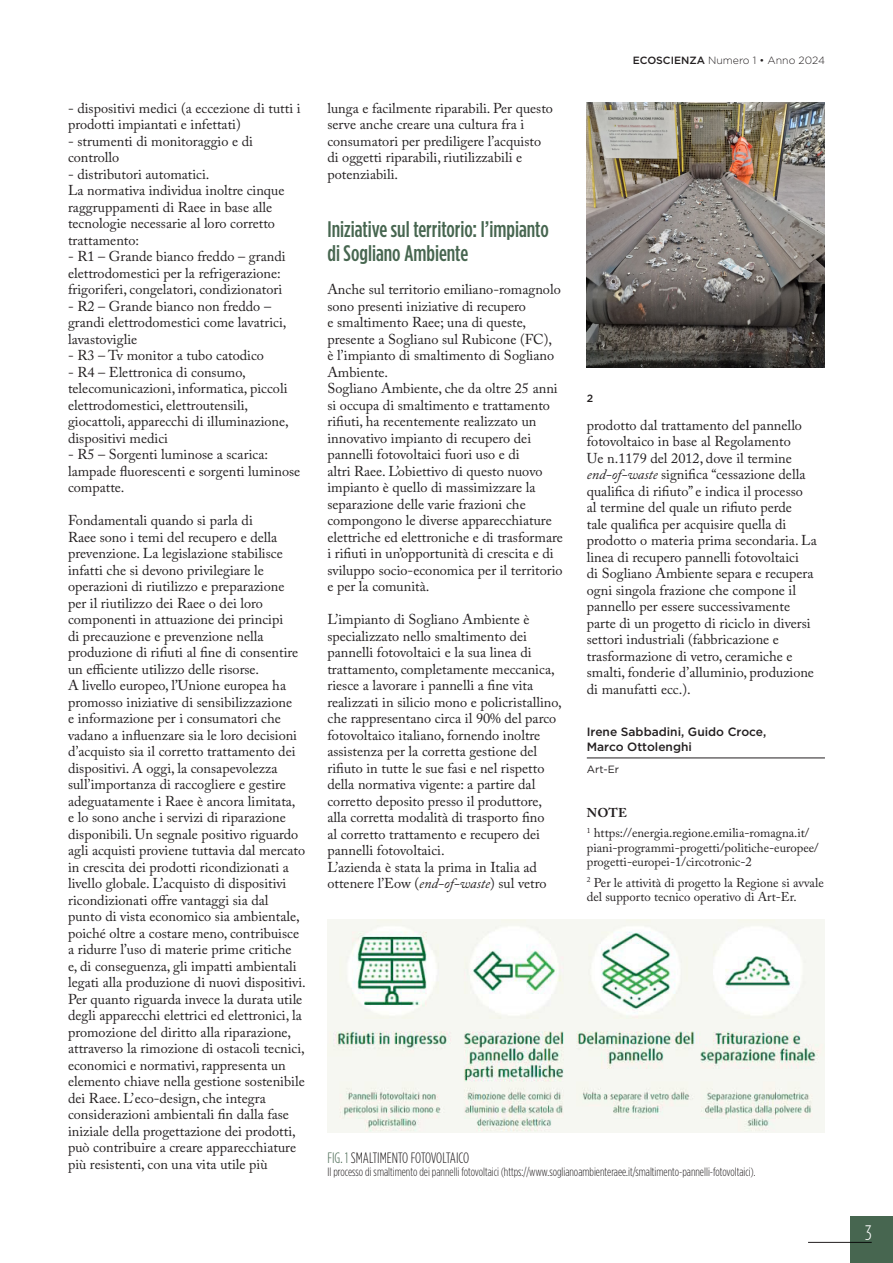
<style>
.page{position:relative;width:893px;height:1263px;background:#fff}
.page>*{position:absolute;margin:0;border:0;box-sizing:border-box;transform-origin:0 0}
.titolo_paragrafo{font:500 condensed 22.5px/24px "Gotham HTF";color:#476650}
.t1{font:300 condensed 21px "Gotham HTF";color:#fff}
.Grafico_Dida_-_Titolo_sotto{font:300 condensed 15px "Gotham HTF";color:#231f20}
.testo_principale{font:14.25px/16.5px "Adobe Caslon Pro";color:#231f20}
.Note_-_Testo{font:12.75px/14.2px "Adobe Caslon Pro";color:#231f20}
.Note_-_Scritta{font:700 12.75px "Adobe Caslon Pro";color:#231f20}
.Grafico_Dida_-_Testo{font:300 condensed 12px "Gotham HTF";color:#231f20}
.Autore{font:500 12px/15px "Gotham HTF";color:#231f20}
.Testatina_alta_ecoscienza_sx{font:300 10.5px "Gotham HTF";color:#231f20}
.Carica___Traduzione{font:10.5px "Gotham HTF";color:#231f20}
.Didascalie_piè_pagina___Numero_figura{font:500 10.5px "Gotham HTF";color:#231f20}
.s1{font-style:italic}
.s2{font-weight:500}
.s3{color:#476650}
</style>
<div class="page">
<div style="left:850px;top:1216px;width:43px;height:47px;background:#476650"></div>
<hr style="left:808px;top:1242px;width:64px;height:1px;background:#231f20">
<hr style="left:587px;top:758px;width:238px;height:1px;background:#231f20">
<img style="left:327px;top:920px;width:498px;height:213px">
<img style="left:587px;top:102px;width:238px;height:265px">
<p class="testo_principale" style="left:68px;top:99px;width:234px">- dispositivi medici (a eccezione di tutti i prodotti impiantati e infettati)</p>
<p class="testo_principale" style="left:68px;top:132px;width:187px">- strumenti di monitoraggio e di controllo</p>
<p class="testo_principale" style="left:68px;top:165px;width:143px">- distributori automatici.</p>
<p class="testo_principale" style="left:68px;top:182px;width:218px">La normativa individua inoltre cinque raggruppamenti di Raee in base alle tecnologie necessarie al loro corretto trattamento:</p>
<p class="testo_principale" style="left:68px;top:248px;width:219px">- R1 – Grande bianco freddo – grandi elettrodomestici per la refrigerazione: frigoriferi, congelatori, condizionatori</p>
<p class="testo_principale" style="left:68px;top:297px;width:220px">- R2 – Grande bianco non freddo – grandi elettrodomestici come lavatrici, lavastoviglie</p>
<p class="testo_principale" style="left:68px;top:347px;width:198px">- R3 – Tv monitor a tubo catodico</p>
<p class="testo_principale" style="left:68px;top:363px;width:222px">- R4 – Elettronica di consumo, telecomunicazioni, informatica, piccoli elettrodomestici, elettroutensili, giocattoli, apparecchi di illuminazione, dispositivi medici</p>
<p class="testo_principale" style="left:68px;top:446px;width:234px">- R5 – Sorgenti luminose a scarica: lampade fluorescenti e sorgenti luminose compatte.</p>
<p class="testo_principale" style="left:68px;top:512px;width:232px">Fondamentali quando si parla di<br>Raee sono i temi del recupero e della prevenzione. La legislazione stabilisce infatti che si devono privilegiare le operazioni di riutilizzo e preparazione per il riutilizzo dei Raee o dei loro componenti in attuazione dei principi<br>di precauzione e prevenzione nella produzione di rifiuti al fine di consentire un efficiente utilizzo delle risorse.</p>
<p class="testo_principale" style="left:68px;top:677px;width:239px">A livello europeo, l’Unione europea ha promosso iniziative di sensibilizzazione<br>e informazione per i consumatori che vadano a influenzare sia le loro decisioni d’acquisto sia il corretto trattamento dei dispositivi. A oggi, la consapevolezza sull’importanza di raccogliere e gestire adeguatamente i Raee è ancora limitata,<br>e lo sono anche i servizi di riparazione disponibili. Un segnale positivo riguardo agli acquisti proviene tuttavia dal mercato in crescita dei prodotti ricondizionati a livello globale. L’acquisto di dispositivi ricondizionati offre vantaggi sia dal<br>punto di vista economico sia ambientale, poiché oltre a costare meno, contribuisce a ridurre l’uso di materie prime critiche<br>e, di conseguenza, gli impatti ambientali legati alla produzione di nuovi dispositivi.</p>
<p class="testo_principale" style="left:68px;top:990px;width:238px">Per quanto riguarda invece la durata utile degli apparecchi elettrici ed elettronici, la promozione del diritto alla riparazione, attraverso la rimozione di ostacoli tecnici, economici e normativi, rappresenta un elemento chiave nella gestione sostenibile dei Raee. L’eco-design, che integra considerazioni ambientali fin dalla fase iniziale della progettazione dei prodotti, può contribuire a creare apparecchiature più resistenti, con una vita utile più</p>
<p class="testo_principale" style="left:327px;top:99px;width:227px">lunga e facilmente riparabili. Per questo serve anche creare una cultura fra i consumatori per prediligere l’acquisto di oggetti riparabili, riutilizzabili e potenziabili.</p>
<p class="titolo_paragrafo" style="left:327px;top:216px;width:223px">Iniziative sul territorio: l’impianto di Sogliano Ambiente</p>
<p class="testo_principale" style="left:327px;top:281px;width:235px">Anche sul territorio emiliano-romagnolo sono presenti iniziative di recupero<br>e smaltimento Raee; una di queste, presente a Sogliano sul Rubicone (FC), è l’impianto di smaltimento di Sogliano Ambiente.</p>
<p class="testo_principale" style="left:327px;top:380px;width:237px">Sogliano Ambiente, che da oltre 25 anni si occupa di smaltimento e trattamento rifiuti, ha recentemente realizzato un innovativo impianto di recupero dei pannelli fotovoltaici fuori uso e di<br>altri Raee. L’obiettivo di questo nuovo impianto è quello di massimizzare la separazione delle varie frazioni che compongono le diverse apparecchiature elettriche ed elettroniche e di trasformare i rifiuti in un’opportunità di crescita e di sviluppo socio-economica per il territorio e per la comunità.</p>
<p class="testo_principale" style="left:327px;top:611px;width:236px">L’impianto di Sogliano Ambiente è specializzato nello smaltimento dei pannelli fotovoltaici e la sua linea di trattamento, completamente meccanica, riesce a lavorare i pannelli a fine vita realizzati in silicio mono e policristallino, che rappresentano circa il 90% del parco fotovoltaico italiano, fornendo inoltre assistenza per la corretta gestione del rifiuto in tutte le sue fasi e nel rispetto della normativa vigente: a partire dal corretto deposito presso il produttore, alla corretta modalità di trasporto fino<br>al corretto trattamento e recupero dei pannelli fotovoltaici.</p>
<p class="testo_principale" style="left:327px;top:858px;width:221px">L’azienda è stata la prima in Italia ad ottenere l’Eow (<span class="s1">end-of-waste</span>) sul vetro</p>
<p class="Testatina_alta_ecoscienza_sx" style="left:633px;top:55px;width:194px"><span class="s2">ECOSCIENZA</span> Numero 1 • Anno 2024</p>
<p class="Didascalie_piè_pagina___Numero_figura" style="left:587px;top:392px;width:8px">2</p>
<p class="testo_principale" style="left:587px;top:416px;width:232px">prodotto dal trattamento del pannello fotovoltaico in base al Regolamento<br>Ue n.1179 del 2012, dove il termine <span class="s1">end-of-waste</span> significa “cessazione della qualifica di rifiuto” e indica il processo<br>al termine del quale un rifiuto perde<br>tale qualifica per acquisire quella di prodotto o materia prima secondaria. La linea di recupero pannelli fotovoltaici<br>di Sogliano Ambiente separa e recupera ogni singola frazione che compone il pannello per essere successivamente parte di un progetto di riciclo in diversi settori industriali (fabbricazione e trasformazione di vetro, ceramiche e smalti, fonderie d’alluminio, produzione di manufatti ecc.).</p>
<p class="Autore" style="left:587px;top:724px;width:181px">Irene Sabbadini, Guido Croce,<br>Marco Ottolenghi</p>
<p class="Carica___Traduzione" style="left:587px;top:763px;width:34px">Art-Er</p>
<p class="Note_-_Scritta" style="left:587px;top:805px;width:42px">NOTE</p>
<p class="Note_-_Testo" style="left:587px;top:826px;width:233px"><sup>1</sup> https://energia.regione.emilia-romagna.it/ piani-programmi-progetti/politiche-europee/ progetti-europei-1/circotronic-2</p>
<p class="Note_-_Testo" style="left:587px;top:875px;width:238px"><sup>2</sup> Per le attività di progetto la Regione si avvale del supporto tecnico operativo di Art-Er.</p>
<p class="Grafico_Dida_-_Titolo_sotto" style="left:327px;top:1149px;width:143px"><span class="s3">FIG. 1</span> SMALTIMENTO FOTOVOLTAICO</p>
<p class="Grafico_Dida_-_Testo" style="left:327px;top:1166px;width:430px">Il processo di smaltimento dei pannelli fotovoltaici (https://www.soglianoambienteraee.it/smaltimento-pannelli-fotovoltaici).</p>
<h2 class="t1" style="left:865px;top:1221px;width:8px">3</h2>
</div>
